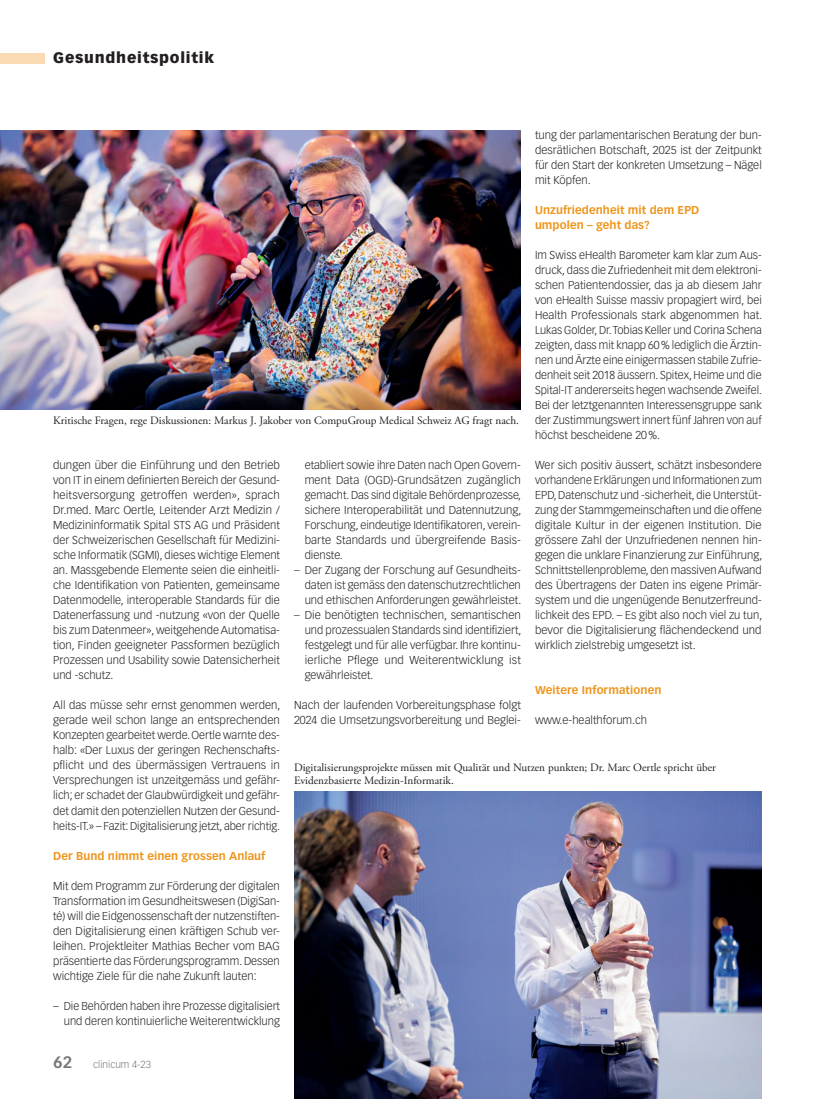
<style>
.page{position:relative;width:815px;height:1099px;background:#fff}
.page>*{position:absolute;margin:0;border:0;box-sizing:border-box;transform-origin:0 0}
.t1{font:900 15px "Vectora LT Std";letter-spacing:.05em;color:#231f20}
.Lauftext{font:300 11.25px/15px "Vectora LT Std";color:#231f20;text-align:justify}
.Legende{font:11.25px/13.5px "Adobe Garamond Pro";color:#231f20}
.ZT_GP{font:700 11.25px/15px "Vectora LT Std";letter-spacing:.005em;color:#ee961c}
.t2{font:300 10px "Vectora LT Std";color:#76787b}
.s1{font-weight:700;font-size:16.25px}
</style>
<div class="page">
<div style="left:0;top:53px;width:45px;height:10px;background:#fbdbb3"></div>
<img style="left:0;top:130px;width:521px;height:279px">
<img style="left:294px;top:792px;width:468px;height:306px">
<h1 class="t1" style="left:53px;top:49px;width:162px">Gesundheitspolitik</h1>
<p class="Lauftext" style="left:535px;top:128px;width:228px">tung der parlamentarischen Beratung der bun&shy;desrätlichen Botschaft, 2025 ist der Zeitpunkt für den Start der konkreten Umsetzung – Nägel mit Köpfen.</p>
<p class="ZT_GP" style="left:535px;top:203px;width:166px">Unzufriedenheit mit dem EPD umpolen – geht das?</p>
<p class="Lauftext" style="left:535px;top:248px;width:229px">Im Swiss eHealth Barometer kam klar zum Aus&shy;druck, dass die Zufriedenheit mit dem elektroni&shy;schen Patientendossier, das ja ab diesem Jahr von eHealth Suisse massiv propagiert wird, bei Health Professionals stark abgenommen hat.<br>Lukas Golder, Dr. Tobias Keller und Corina Schena zeigten, dass mit knapp 60% lediglich die Ärztin&shy;nen und Ärzte eine einigermassen stabile Zufrie&shy;denheit seit 2018 äussern. Spitex, Heime und die Spital-IT andererseits hegen wachsende Zweifel.<br>Bei der letztgenannten Interessensgruppe sank der Zustimmungswert innert fünf Jahren von auf höchst bescheidene 20%.</p>
<p class="Lauftext" style="left:535px;top:458px;width:229px">Wer sich positiv äussert, schätzt insbesondere vorhandene Erklärungen und Informationen zum EPD, Datenschutz und -sicherheit, die Unterstüt&shy;zung der Stammgemeinschaften und die offene digitale Kultur in der eigenen Institution. Die grössere Zahl der Unzufriedenen nennen hin&shy;gegen die unklare Finanzierung zur Einfü hrung, Schnittstellenprobleme, den massiven Aufwand des Übertragens der Daten ins eigene Primär&shy;system und die ungenügende Benutzerfreund&shy;lichkeit des EPD. – Es gibt also noch viel zu tun, bevor die Digitalisierung flächendeckend und wirklich zielstrebig umgesetzt ist.</p>
<p class="ZT_GP" style="left:535px;top:683px;width:128px">Weitere Informationen</p>
<p class="Lauftext" style="left:535px;top:713px;width:113px">www.e-healthforum.ch</p>
<p class="Legende" style="left:53px;top:414px;width:467px">Kritische Fragen, rege Diskussionen: Markus J. Jakober von CompuGroup Medical Schweiz AG fragt nach.</p>
<p class="Lauftext" style="left:53px;top:458px;width:228px">dungen ü ber die Einfü hrung und den Betrieb von IT in einem definierten Bereich der Gesund&shy;heitsversorgung getroffen werden», sprach Dr.med. Marc Oertle, Leitender Arzt Medizin / Medizininformatik Spital STS AG und Präsident der Schweizerischen Gesellschaft für Medizini&shy;sche Informatik (SGMI), dieses wichtige Element an. Massgebende Elemente seien die einheitli&shy;che Identifikation von Patienten, gemeinsame Datenmodelle, interoperable Standards für die Datenerfassung und -nutzung «von der Quelle bis zum Datenmeer», weitgehende Automatisa&shy;tion, Finden geeigneter Passformen bezüglich Prozessen und Usability sowie Datensicherheit und -schutz.</p>
<p class="Lauftext" style="left:53px;top:698px;width:229px">All das müsse sehr ernst genommen werden, gerade weil schon lange an entsprechenden Konzepten gearbeitet werde. Oertle warnte des&shy;halb: «Der Luxus der geringen Rechenschafts&shy;pflicht und des übermässigen Vertrauens in Versprechungen ist unzeitgemäss und gefähr&shy;lich; er schadet der Glaubwürdigkeit und gefähr&shy;det damit den potenziellen Nutzen der Gesund&shy;heits-IT.» – Fazit: Digitalisierung jetzt, aber richtig.</p>
<p class="ZT_GP" style="left:53px;top:848px;width:214px">Der Bund nimmt einen grossen Anlauf</p>
<p class="Lauftext" style="left:53px;top:878px;width:228px">Mit dem Programm zur Förderung der digitalen Transformation im Gesundheitswesen (DigiSan&shy;té) will die Eidgenossenschaft der nutzenstiften&shy;den Digitalisierung einen kräftigen Schub ver&shy;leihen. Projektleiter Mathias Becher vom BAG präsentierte das Förderungsprogramm. Dessen wichtige Ziele für die nahe Zukunft lauten:</p>
<p class="Lauftext" style="left:53px;top:998px;width:228px;text-align:right">– Die Behörden haben ihre Prozesse digitalisiert und deren kontinuierliche Weiterentwicklung</p>
<p class="Lauftext" style="left:305px;top:458px;width:218px">etabliert sowie ihre Daten nach Open Govern&shy;ment Data (OGD)-Grundsätzen zugänglich gemacht. Das sind digitale Behördenprozesse, sichere Interoperabilität und Datennutzung, Forschung, eindeutige Identifikatoren, verein&shy;barte Standards und übergreifende Basis&shy;dienste.</p>
<p class="Lauftext" style="left:305px;top:563px;width:218px;text-indent:-11px">– Der Zugang der Forschung auf Gesundheits&shy;daten ist gemäss den datenschutzrechtlichen und ethischen Anforderungen gewährleistet.</p>
<p class="Lauftext" style="left:305px;top:608px;width:218px;text-indent:-11px">– Die benötigten technischen, semantischen und prozessualen Standards sind identifiziert, festgelegt und fü r alle verfügbar. Ihre kontinu&shy;ierliche Pflege und Weiterentwicklung ist gewährleistet.</p>
<p class="Lauftext" style="left:294px;top:698px;width:228px">Nach der laufenden Vorbereitungsphase folgt<br>2024 die Umsetzungsvorbereitung und Beglei-</p>
<p class="Legende" style="left:294px;top:761px;width:423px">Digitalisierungsprojekte müssen mit Qualität und Nutzen punkten; Dr. Marc Oertle spricht über<br>Evidenzbasierte Medizin-Informatik.</p>
<p class="t2" style="left:53px;top:1058px;width:99px"><span class="s1">62</span> clinicum 4-23</p>
</div>
